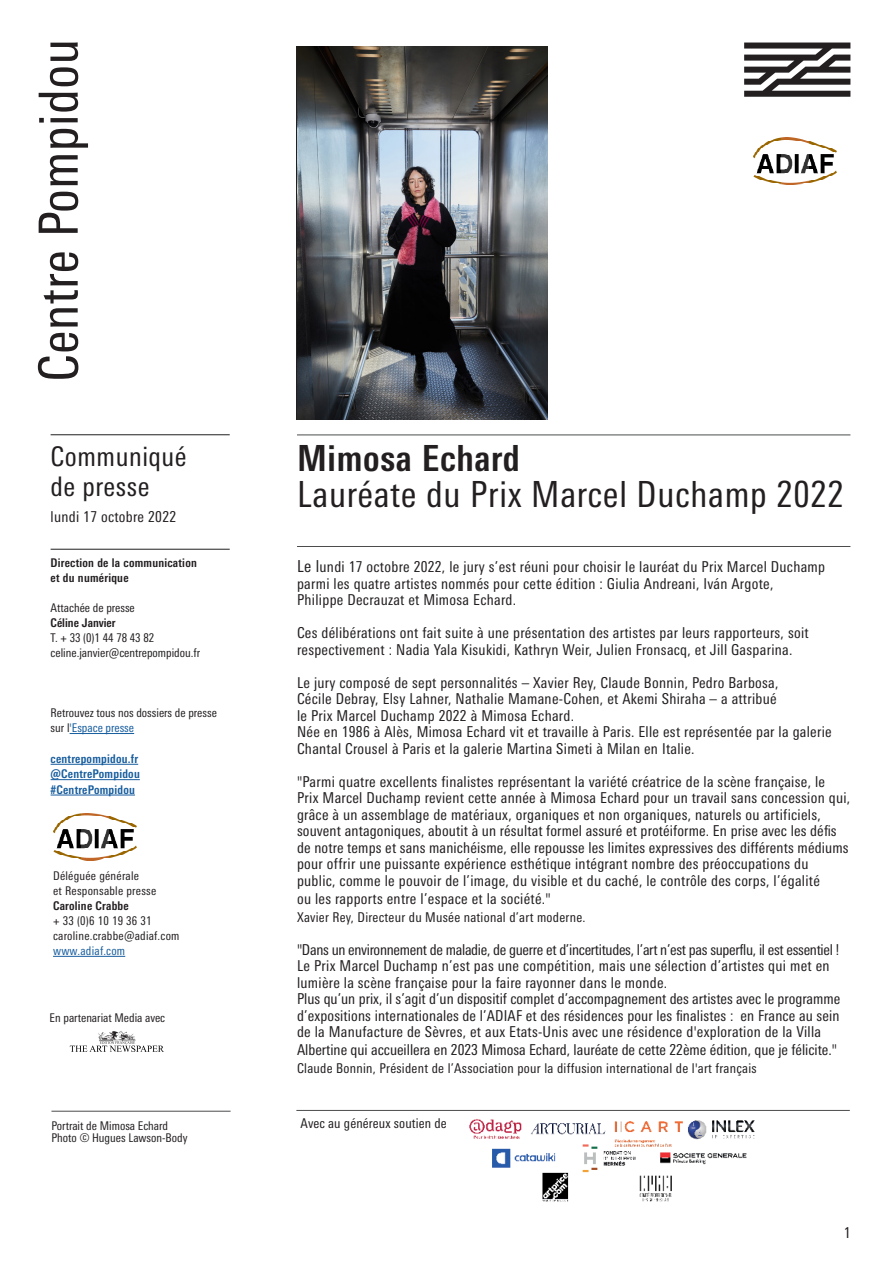
<style>
.page{position:relative;width:893px;height:1263px;background:#fff}
.page>*{position:absolute;margin:0;border:0;box-sizing:border-box;transform-origin:0 0}
.t1{font:condensed 54px "Univers Next Pro";letter-spacing:.005em;color:#231f20}
.TEXTE_COURANT___U_N{font:condensed 36px "Univers Next Pro";letter-spacing:.02em;color:#231f20}
.DEMI_ESPACE___7pt{font:700 condensed 36px "Univers Next Pro";letter-spacing:.02em;color:#231f20}
.DATES_EXPO___U_N_P{font:condensed 27px/30px "Univers Next Pro";letter-spacing:.02em;color:#231f20}
.TEXTE_COURANT___U_N-2{font:condensed 15px/16.5px "Univers Next Pro";letter-spacing:.02em;color:#231f20}
.TEXTE_COURANT___U_N-3{font:condensed 15px "Univers Next Pro";color:#231f20}
.TEXTE_COURANT___U_N-4{font:condensed 13.5px "Univers Next Pro";letter-spacing:.02em;color:#231f20}
.info_regul{font:condensed 12px/15px "Univers Next Pro";color:#231f20}
.info_regul-2{font:condensed 12px/15px "Univers Next Pro";letter-spacing:.02em;color:#231f20}
.INFOS___U_N_P__Conde{font:700 condensed 12px "Univers Next Pro";letter-spacing:.02em;color:#175d9e}
.INFOS___Premier_Para{font:700 condensed 12px/15px "Univers Next Pro";letter-spacing:.02em;color:#231f20}
.info_bold{font:700 condensed 12px "Univers Next Pro";color:#231f20}
.s1{color:#175d9e}
.s2{font-weight:700}
.s3{font-size:16.5px}
</style>
<div class="page">
<svg style="left:744px;top:43px;width:106px;height:54px"></svg>
<hr style="left:51px;top:434px;width:179px;height:1px;background:#231f20">
<hr style="left:51px;top:549px;width:179px;height:1px;background:#231f20">
<hr style="left:70px;top:733px;width:64px;height:1px;background:#175d9e">
<hr style="left:51px;top:764px;width:87px;height:1px;background:#175d9e">
<hr style="left:51px;top:779px;width:89px;height:1px;background:#175d9e">
<hr style="left:51px;top:795px;width:84px;height:1px;background:#175d9e">
<img style="left:297px;top:46px;width:250px;height:374px">
<hr style="left:297px;top:434px;width:553px;height:1px;background:#4b4c4d">
<hr style="left:296px;top:1110px;width:554px;height:1px;background:#4b4c4d">
<hr style="left:51px;top:1111px;width:180px;height:1px;background:#4b4c4d">
<hr style="left:297px;top:546px;width:553px;height:1px;background:#4b4c4d">
<img style="left:469px;top:1119px;width:286px;height:83px">
<img style="left:98px;top:1031px;width:38px;height:10px">
<svg style="left:70px;top:1041px;width:94px;height:11px"></svg>
<img style="left:53px;top:813px;width:84px;height:47px">
<hr style="left:53px;top:956px;width:72px;height:1px;background:#175d9e">
<img style="left:753px;top:138px;width:83px;height:47px">
<h1 class="t1" style="left:27px;top:382px;width:344px;rotate:-90deg">Centre Pompidou</h1>
<p class="DATES_EXPO___U_N_P" style="left:51px;top:441px;width:138px">Communiqué de presse</p>
<p class="TEXTE_COURANT___U_N-2" style="left:51px;top:509px;width:127px">lundi 17 octobre 2022</p>
<p class="INFOS___Premier_Para" style="left:51px;top:555px;width:148px">Direction de la communication et du numérique</p>
<p class="info_regul" style="left:51px;top:600px;width:86px">Attachée de presse</p>
<p class="info_bold" style="left:51px;top:616px;width:66px">Céline Janvier</p>
<p class="info_regul" style="left:51px;top:630px;width:105px">T. + 33 (0)1 44 78 43 82</p>
<p class="info_regul" style="left:51px;top:645px;width:151px">celine.janvier@centrepompidou.fr</p>
<p class="info_regul" style="left:51px;top:705px;width:168px">Retrouvez tous nos dossiers de presse sur l<span class="s1">'Espace presse</span></p>
<p class="INFOS___U_N_P__Conde" style="left:51px;top:752px;width:89px">centrepompidou.fr</p>
<p class="INFOS___U_N_P__Conde" style="left:51px;top:767px;width:91px">@CentrePompidou</p>
<p class="INFOS___U_N_P__Conde" style="left:51px;top:782px;width:86px">#CentrePompidou</p>
<p class="info_regul-2" style="left:53px;top:868px;width:128px">Déléguée générale<br>et Responsable presse<br><span class="s2">Caroline Crabbe<br></span>+ 33 (0)6 10 19 36 31 caroline.crabbe@adiaf.com <span class="s1">www.adiaf.com</span></p>
<p class="info_regul" style="left:50px;top:1010px;width:117px">En partenariat Media avec</p>
<p class="info_regul" style="left:51px;top:1118px;width:118px">Portrait de Mimosa Echard</p>
<p class="info_regul" style="left:51px;top:1130px;width:138px">Photo © Hugues Lawson-Body</p>
<p class="DEMI_ESPACE___7pt" style="left:297px;top:437px;width:224px">Mimosa Echard</p>
<p class="TEXTE_COURANT___U_N" style="left:297px;top:474px;width:548px">Lauréate du Prix Marcel Duchamp 2022</p>
<p class="TEXTE_COURANT___U_N-2" style="left:297px;top:559px;width:530px"><span class="s3">Le l</span>undi 17 octobre 2022, le jury s’est réuni pour choisir le lauréat du Prix Marcel Duchamp parmi les quatre artistes nommés pour cette édition : Giulia Andreani, Iván Argote,</p>
<p class="TEXTE_COURANT___U_N-2" style="left:297px;top:592px;width:221px">Philippe Decrauzat et Mimosa Echard.</p>
<p class="TEXTE_COURANT___U_N-2" style="left:297px;top:625px;width:513px">Ces délibérations ont fait suite à une présentation des artistes par leurs rapporteurs, soit respectivement : Nadia Yala Kisukidi, Kathryn Weir, Julien Fronsacq, et Jill Gasparina.</p>
<p class="TEXTE_COURANT___U_N-2" style="left:297px;top:674px;width:483px">Le jury composé de sept personnalités – Xavier Rey, Claude Bonnin, Pedro Barbosa,</p>
<p class="TEXTE_COURANT___U_N-2" style="left:297px;top:691px;width:481px">Cécile Debray, Elsy Lahner, Nathalie Mamane-Cohen, et Akemi Shiraha – a attribué</p>
<p class="TEXTE_COURANT___U_N-2" style="left:297px;top:707px;width:279px">le Prix Marcel Duchamp 2022 à Mimosa Echard.</p>
<p class="TEXTE_COURANT___U_N-2" style="left:297px;top:724px;width:536px">Née en 1986 à Alès, Mimosa Echard vit et travaille à Paris. Elle est représentée par la galerie<br>Chantal Crousel à Paris et la galerie Martina Simeti à Milan en Italie.</p>
<p class="TEXTE_COURANT___U_N-2" style="left:297px;top:773px;width:530px">"Parmi quatre excellents finalistes représentant la variété créatrice de la scène française, le</p>
<p class="TEXTE_COURANT___U_N-2" style="left:297px;top:790px;width:555px">Prix Marcel Duchamp revient cette année à Mimosa Echard pour un travail sans concession qui, grâce à un assemblage de matériaux, organiques et non organiques, naturels ou artificiels, souvent antagoniques, aboutit à un résultat formel assuré et protéiforme. En prise avec les défis de notre temps et sans manichéisme, elle repousse les limites expressives des différents médiums pour offrir une puissante expérience esthétique intégrant nombre des préoccupations du public, comme le pouvoir de l’image, du visible et du caché, le contrôle des corps, l’égalité</p>
<p class="TEXTE_COURANT___U_N-2" style="left:297px;top:890px;width:255px">ou les rapports entre l’espace et la société."</p>
<p class="TEXTE_COURANT___U_N-4" style="left:297px;top:909px;width:290px">Xavier Rey, Directeur du Musée national d’art moderne.</p>
<p class="TEXTE_COURANT___U_N-2" style="left:297px;top:941px;width:544px">"Dans un environnement de maladie, de guerre et d’incertitudes, l’art n’est pas superflu, il est essentiel !<br>Le Prix Marcel Duchamp n’est pas une compétition, mais une sélection d’artistes qui met en lumière la scène française pour la faire rayonner dans le monde.</p>
<p class="TEXTE_COURANT___U_N-2" style="left:297px;top:991px;width:545px;text-align:justify">Plus qu’un prix, il s’agit d’un dispositif complet d’accompagnement des artistes avec le programme d’expositions internationales de l’ADIAF et des résidences pour les finalistes : en France au sein de la Manufacture de Sèvres, et aux Etats-Unis avec une résidence d'exploration de la Villa</p>
<p class="TEXTE_COURANT___U_N-3" style="left:297px;top:1041px;width:542px">Albertine qui accueillera en 2023 Mimosa Echard, lauréate de cette 22ème édition, que je félicite."</p>
<p class="TEXTE_COURANT___U_N-4" style="left:297px;top:1061px;width:461px">Claude Bonnin, Président de l’Association pour la diffusion international de l'art français</p>
<p class="TEXTE_COURANT___U_N-4" style="left:301px;top:1115px;width:148px">Avec au généreux soutien de</p>
<p class="TEXTE_COURANT___U_N-2" style="left:844px;top:1224px;width:8px">1</p>
</div>
